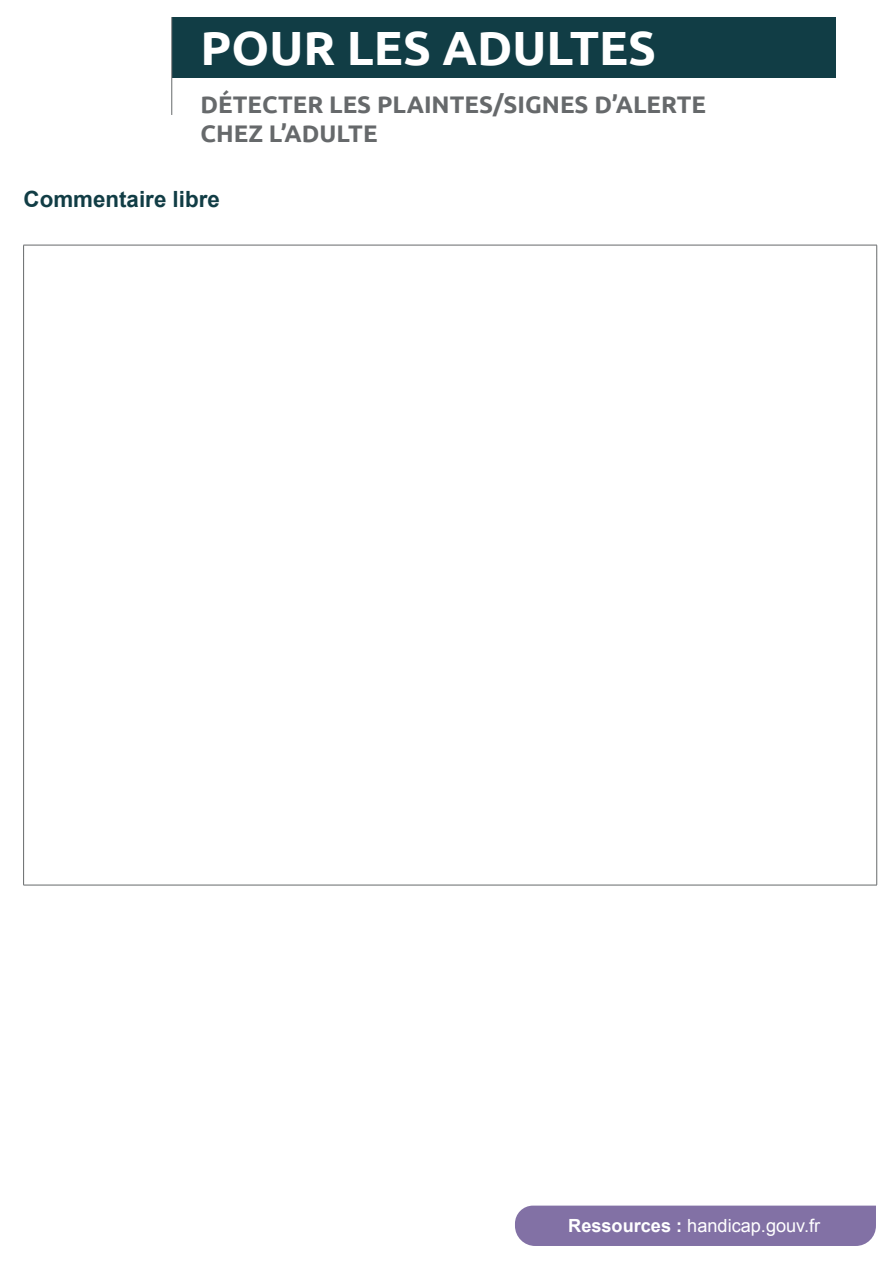
<style>
.page{position:relative;width:893px;height:1263px;background:#fff}
.page>*{position:absolute;margin:0;border:0;box-sizing:border-box;transform-origin:0 0}
.t1{font:700 48px "Ubuntu";color:#fff}
.t2{font:700 24px/28.8px "Ubuntu";color:#66696b}
.t3{font:700 22.35px "Arial";color:#113d45}
.t4{font:18.15px "Arial";color:#fff}
.s1{font-weight:700}
</style>
<div class="page">
<hr style="left:23px;top:245px;width:854px;height:1px;background:#66696b">
<svg style="left:23px;top:245px;width:1px;height:13px"></svg>
<svg style="left:876px;top:245px;width:1px;height:13px"></svg>
<hr style="left:23px;top:258px;width:1px;height:627px;background:#66696b">
<hr style="left:876px;top:258px;width:1px;height:627px;background:#66696b">
<hr style="left:23px;top:885px;width:854px;height:1px;background:#66696b">
<div style="left:515px;top:1205px;width:361px;height:41px;background:#8271a5"></div>
<div style="left:172px;top:17px;width:664px;height:61px;background:#113d45"></div>
<hr style="left:172px;top:17px;width:1px;height:98px;background:#66696b">
<h1 class="t1" style="left:201px;top:19px;width:457px">POUR LES ADULTES</h1>
<p class="t2" style="left:201px;top:90px;width:507px">DÉTECTER LES PLAINTES/SIGNES D’ALERTE<br>CHEZ L’ADULTE</p>
<p class="t3" style="left:24px;top:184px;width:198px">Commentaire libre</p>
<p class="t4" style="left:568px;top:1214px;width:253px"><span class="s1">Ressources :</span> handicap.gouv.fr</p>
</div>
